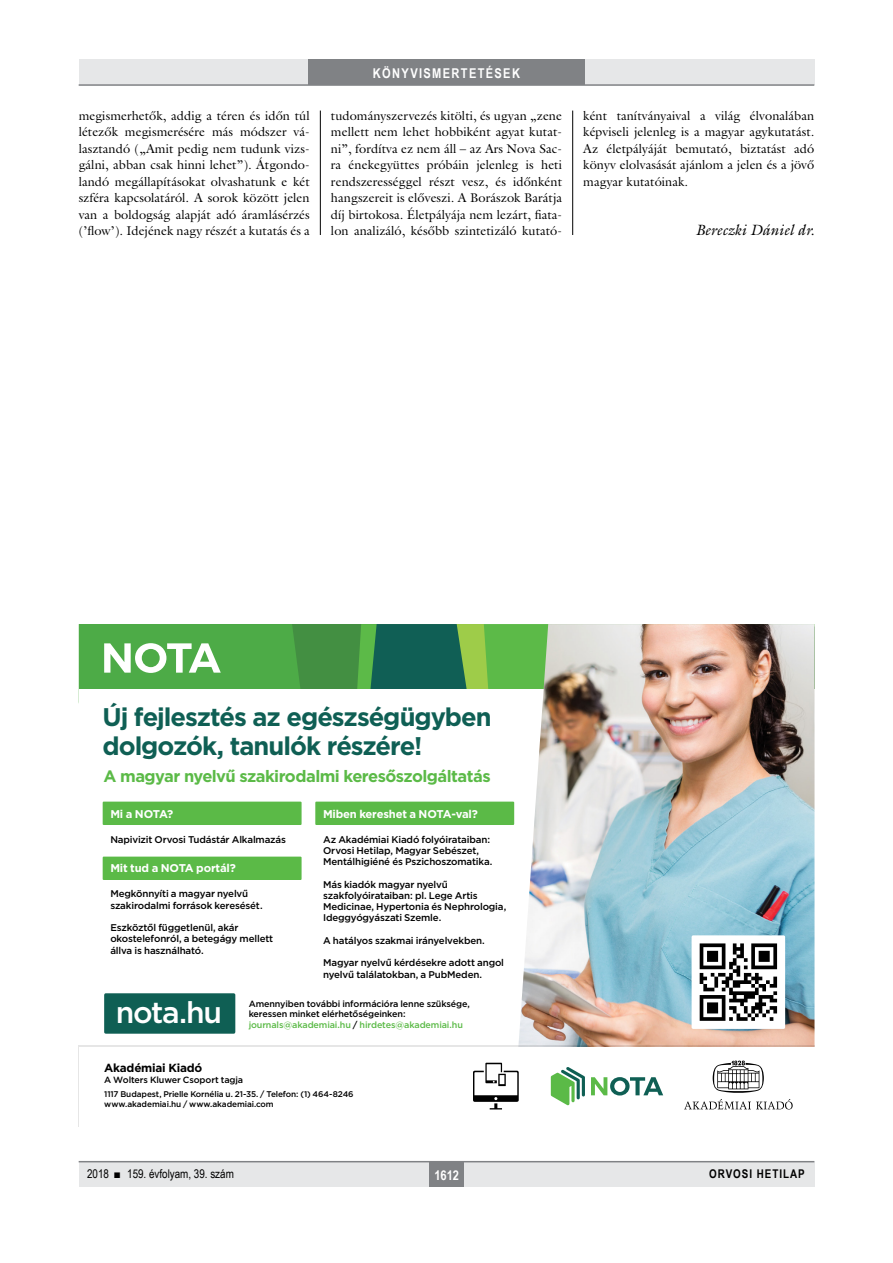
<style>
.page{position:relative;width:893px;height:1263px;background:#fff}
.page>*{position:absolute;margin:0;border:0;box-sizing:border-box;transform-origin:0 0}
.t1{font:500 30px "Gotham";letter-spacing:-.04em;color:#fff}
.t2{font:700 25.5px/28.5px "Gotham";letter-spacing:-.04em;color:#0f5f54}
.t3{font:700 16.5px "Gotham";letter-spacing:-.035em;color:#5bba47}
.irodalom_szerzo{font:italic 15px "Galliard Reg";color:#000}
.rovatcim_jo{font:700 13.5px "Arial Narrow";letter-spacing:.1em;color:#fff}
.oldalszam{font:700 13.5px "Arial Narrow";color:#fff}
.ref-Body-s{font:12.75px/16.5px "Galliard Reg";letter-spacing:.005em;color:#000;text-align:justify}
.pagina{font:12px "Arial Narrow";color:#000}
.pagina-2{font:700 12px "Arial Narrow";letter-spacing:.08em;color:#000}
.t4{font:700 11.7px "Gotham";letter-spacing:-.02em;color:#000}
.t5{font:700 11.25px "Gotham";letter-spacing:-.015em;color:#fff}
.t6{font:500 9.75px/11.2px "Gotham";letter-spacing:-.015em;color:#000}
.t7{font:500 9px/10.5px "Gotham";letter-spacing:-.015em;color:#000}
.t8{font:500 9px "Gotham";letter-spacing:-.015em;color:#5bba47}
.t9{font:500 8.25px/9.8px "Gotham";letter-spacing:-.015em;color:#000}
.s1{color:#000}
</style>
<div class="page">
<div style="left:79px;top:1161px;width:735px;height:25px;background:#e6e7e8"></div>
<hr style="left:79px;top:1161px;width:735px;height:1px;background:#808285">
<div style="left:430px;top:1161px;width:34px;height:25px;background:#808285"></div>
<div style="left:79px;top:60px;width:735px;height:25px;background:#e6e7e8"></div>
<div style="left:308px;top:60px;width:277px;height:25px;background:#808285"></div>
<hr style="left:79px;top:84px;width:735px;height:2px;background:#808285">
<hr style="left:320px;top:111px;width:1px;height:1026px;background:#000">
<hr style="left:572px;top:111px;width:1px;height:1026px;background:#000">
<div style="left:79px;top:235px;width:735px;height:902px;background:#fff"></div>
<div style="left:490px;top:624px;width:28px;height:65px;background:#5cba48"></div>
<img style="left:518px;top:624px;width:296px;height:421px">
<svg style="left:79px;top:1045px;width:735px;height:2px"></svg>
<div style="left:103px;top:802px;width:199px;height:23px;background:#5bba47"></div>
<div style="left:103px;top:857px;width:199px;height:23px;background:#5bba47"></div>
<div style="left:315px;top:802px;width:199px;height:23px;background:#5bba47"></div>
<div style="left:104px;top:993px;width:131px;height:41px;background:#0f5f54;border-radius:2px"></div>
<div style="left:692px;top:935px;width:93px;height:94px;background:#fff;border-radius:2px"></div>
<svg style="left:700px;top:943px;width:77px;height:78px"></svg>
<svg style="left:713px;top:1060px;width:51px;height:33px"></svg>
<svg style="left:684px;top:1099px;width:109px;height:10px"></svg>
<svg style="left:591px;top:1077px;width:72px;height:18px"></svg>
<svg style="left:551px;top:1067px;width:34px;height:38px"></svg>
<svg style="left:473px;top:1063px;width:46px;height:46px"></svg>
<svg style="left:79px;top:624px;width:411px;height:65px;background:#4f9e55"></svg>
<svg style="left:780px;top:624px;width:34px;height:104px;background:#d0ceca"></svg>
<p class="rovatcim_jo" style="left:373px;top:63px;width:149px">KÖNYVISMERTETÉSEK</p>
<p class="ref-Body-s" style="left:79px;top:107px;width:233px">megismerhetők, addig a téren és időn túl létezők megismerésére más módszer vá&shy;lasztandó („Amit pedig nem tudunk vizs&shy;gálni, abban csak hinni lehet”). Átgondo&shy;landó megállapításokat olvashatunk e két szféra kapcsolatáról. A sorok között jelen van a boldogság alapját adó áramlásérzés (’flow’). Idejének nagy részét a kutatás és a</p>
<p class="ref-Body-s" style="left:331px;top:107px;width:233px">tudományszervezés kitölti, és ugyan „zene mellett nem lehet hobbiként agyat kutat&shy;ni”, fordítva ez nem áll – az Ars Nova Sac&shy;ra énekegyüttes próbáin jelenleg is heti rendszerességgel részt vesz, és időnként hangszereit is előveszi. A Borászok Barátja díj birtokosa. Életpályája nem lezárt, fiata&shy;lon analizáló, később szintetizáló kutató-</p>
<p class="ref-Body-s" style="left:583px;top:107px;width:233px">ként tanítványaival a világ élvonalában képviseli jelenleg is a magyar agykutatást.<br>Az életpályáját bemutató, biztatást adó könyv elolvasását ajánlom a jelen és a jövő magyar kutatóinak.</p>
<p class="irodalom_szerzo" style="left:695px;top:221px;width:120px">Bereczki Dániel dr.</p>
<p class="t2" style="left:102px;top:703px;width:391px">Új fejlesztés az egészségügyben dolgozók, tanulók részére!</p>
<p class="t3" style="left:104px;top:766px;width:389px">A magyar nyelvű szakirodalmi keresőszolgáltatás</p>
<p class="t5" style="left:110px;top:806px;width:65px">Mi a NOTA?</p>
<p class="t5" style="left:323px;top:806px;width:156px">Miben kereshet a NOTA-val?</p>
<p class="t6" style="left:323px;top:833px;width:171px">Az Akadémiai Kiadó folyóirataiban:<br>Orvosi Hetilap, Magyar Sebészet,<br>Mentálhigiéné és Pszichoszomatika.</p>
<p class="t6" style="left:323px;top:878px;width:185px">Más kiadók magyar nyelvű szakfolyóirataiban: pl. Lege Artis<br>Medicinae, Hypertonia és Nephrologia,<br>Ideggyógyászati Szemle.</p>
<p class="t6" style="left:323px;top:934px;width:163px">A hatályos szakmai irányelvekben.</p>
<p class="t6" style="left:323px;top:957px;width:182px">Magyar nyelvű kérdésekre adott angol nyelvű találatokban, a PubMeden.</p>
<p class="t7" style="left:249px;top:998px;width:223px">Amennyiben további információra lenne szüksége, keressen minket elérhetőségeinken:</p>
<p class="t6" style="left:110px;top:833px;width:177px">Napivizit Orvosi Tudástár Alkalmazás</p>
<p class="t5" style="left:110px;top:861px;width:127px">Mit tud a NOTA portál?</p>
<p class="t6" style="left:110px;top:888px;width:154px">Megkönnyíti a magyar nyelvű szakirodalmi források keresését.</p>
<p class="t6" style="left:110px;top:922px;width:164px">Eszköztől függetlenül, akár okostelefonról, a betegágy mellett állva is használható.</p>
<p class="t1" style="left:116px;top:993px;width:108px">nota.hu</p>
<p class="t8" style="left:249px;top:1018px;width:216px">journals@akademiai.hu <span class="s1">/</span> hirdetes@akademiai.hu</p>
<p class="t4" style="left:104px;top:1060px;width:100px">Akadémiai Kiadó</p>
<p class="t7" style="left:104px;top:1074px;width:140px">A Wolters Kluwer Csoport tagja</p>
<p class="t9" style="left:104px;top:1089px;width:251px">1117 Budapest, Prielle Kornélia u. 21-35. / Telefon: (1) 464-8246 www.akademiai.hu / www.akademiai.com</p>
<p class="pagina" style="left:87px;top:1165px;width:148px">2018 ■ 159. évfolyam, 39. szám</p>
<p class="oldalszam" style="left:434px;top:1165px;width:26px">1612</p>
<p class="pagina-2" style="left:709px;top:1165px;width:97px">ORVOSI HETILAP</p>
</div>
